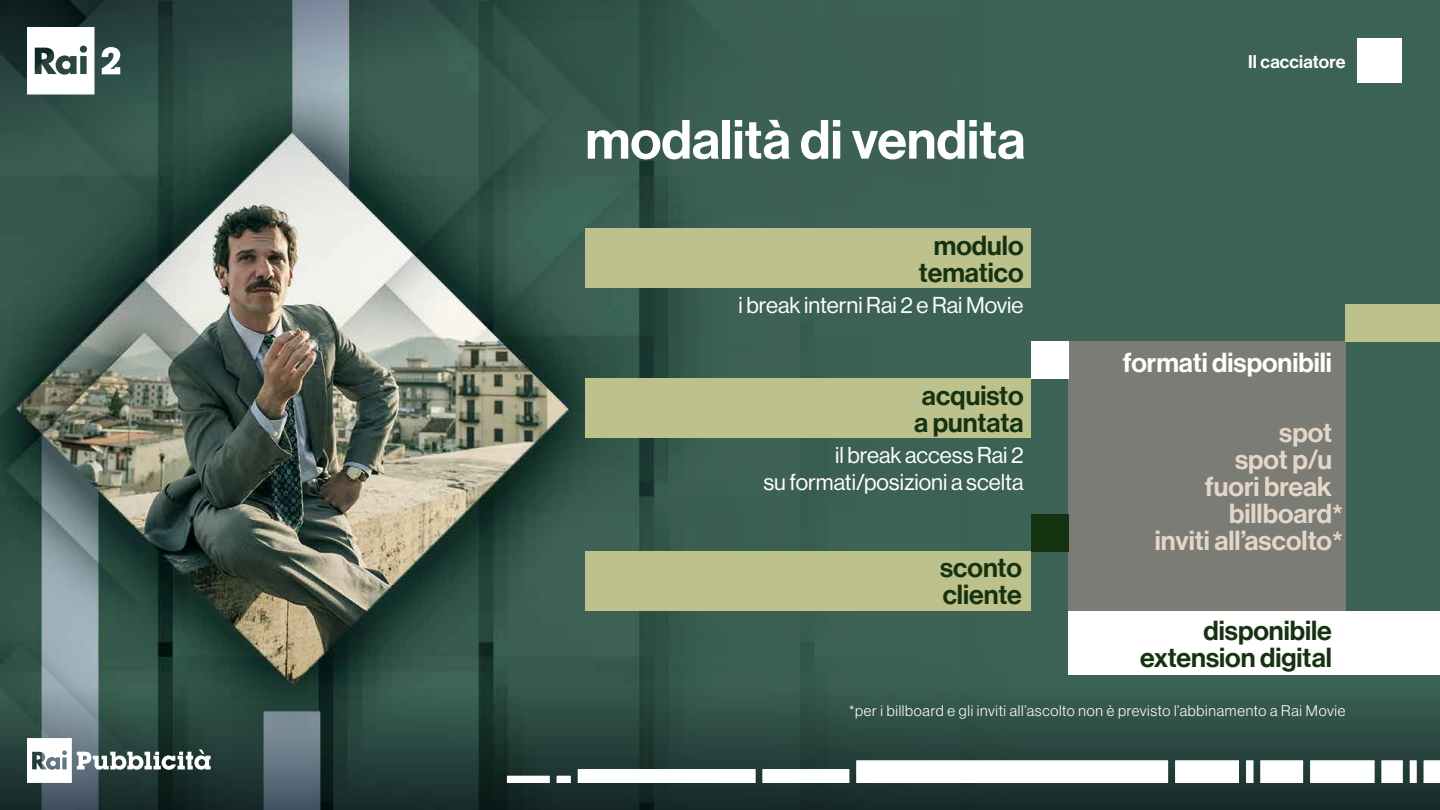
<style>
.page{position:relative;width:1440px;height:810px;background:#fff}
.page>*{position:absolute;margin:0;border:0;box-sizing:border-box;transform-origin:0 0}
.t1{font:54px "N Haas Grotesk DS Pro 65 Md";color:#fff}
.t2{font:27px/27px "N Haas Grotesk DS Pro 65 Md";color:#163311}
.t3{font:27px "N Haas Grotesk DS Pro 65 Md";color:#e4d7c8}
.t4{font:27px "N Haas Grotesk DS Pro 65 Md";color:#fff}
.t5{font:22.5px/27px "N Haas Grotesk DS Pro 55 Rg";color:#fff;text-align:right}
.t6{font:18px "N Haas Grotesk DS Pro 65 Md";letter-spacing:.01em;color:#fff}
.t7{font:15px "N Haas Grotesk DS Pro 45 Lt";letter-spacing:.045em;color:#fff}
</style>
<div class="page">
<img style="left:0;top:213px;width:616px;height:455px">
<div style="left:616px;top:0;width:824px;height:810px;background:#3d6356"></div>
<svg style="left:0;top:668px;width:1440px;height:142px"></svg>
<svg style="left:0;top:0;width:711px;height:213px;background:#3c5c53"></svg>
<svg style="left:27px;top:738px;width:184px;height:45px"></svg>
<svg style="left:1424px;top:760px;width:16px;height:23px"></svg>
<svg style="left:1410px;top:760px;width:7px;height:23px"></svg>
<svg style="left:1382px;top:760px;width:21px;height:23px"></svg>
<svg style="left:1310px;top:760px;width:64px;height:23px"></svg>
<svg style="left:1260px;top:760px;width:43px;height:23px"></svg>
<svg style="left:1246px;top:760px;width:7px;height:23px"></svg>
<svg style="left:763px;top:769px;width:86px;height:14px"></svg>
<svg style="left:1175px;top:760px;width:64px;height:23px"></svg>
<div style="left:856px;top:760px;width:312px;height:23px;background:#fff"></div>
<svg style="left:557px;top:776px;width:14px;height:7px"></svg>
<svg style="left:507px;top:776px;width:43px;height:7px"></svg>
<div style="left:578px;top:769px;width:177px;height:14px;background:#fff"></div>
<div style="left:1357px;top:38px;width:45px;height:45px;background:#fff"></div>
<svg style="left:102px;top:47px;width:18px;height:27px"></svg>
<svg style="left:27px;top:27px;width:67px;height:67px"></svg>
<div style="left:62px;top:61px;width:8px;height:8px;background:#fff;border-radius:50%"></div>
<div style="left:1068px;top:341px;width:278px;height:271px;background:#7b7c76"></div>
<div style="left:585px;top:228px;width:446px;height:60px;background:#bdc18c"></div>
<div style="left:585px;top:378px;width:446px;height:60px;background:#bdc18c"></div>
<div style="left:585px;top:551px;width:446px;height:60px;background:#bdc18c"></div>
<div style="left:1346px;top:304px;width:94px;height:37px;background:#bdc18c"></div>
<div style="left:1031px;top:514px;width:37px;height:37px;background:#163311"></div>
<div style="left:1031px;top:341px;width:37px;height:37px;background:#fff"></div>
<div style="left:1068px;top:612px;width:372px;height:63px;background:#fff"></div>
<h1 class="t1" style="left:585px;top:108px;width:442px">modalità di vendita</h1>
<p class="t2" style="left:919px;top:232px;width:106px;text-align:center">modulo tematico</p>
<p class="t5" style="left:739px;top:292px;width:287px">i break interni Rai 2 e Rai Movie</p>
<p class="t2" style="left:914px;top:382px;width:111px">acquisto a puntata</p>
<p class="t5" style="left:763px;top:442px;width:262px">il break access Rai 2<br>su formati/posizioni a scelta</p>
<p class="t2" style="left:940px;top:555px;width:83px">sconto cliente</p>
<p class="t6" style="left:1248px;top:51px;width:99px">Il cacciatore</p>
<p class="t4" style="left:1123px;top:347px;width:211px">formati disponibili</p>
<p class="t3" style="left:1279px;top:417px;width:54px">spot</p>
<p class="t3" style="left:1235px;top:444px;width:98px">spot p/u</p>
<p class="t3" style="left:1205px;top:471px;width:129px">fuori break</p>
<p class="t3" style="left:1229px;top:498px;width:115px">billboard*</p>
<p class="t3" style="left:1155px;top:525px;width:189px">inviti all’ascolto*</p>
<p class="t2" style="left:1140px;top:617px;width:193px;text-align:right">disponibile extension digital</p>
<p class="t7" style="left:849px;top:702px;width:498px">*per i billboard e gli inviti all’ascolto non è previsto l’abbinamento a Rai Movie</p>
</div>
